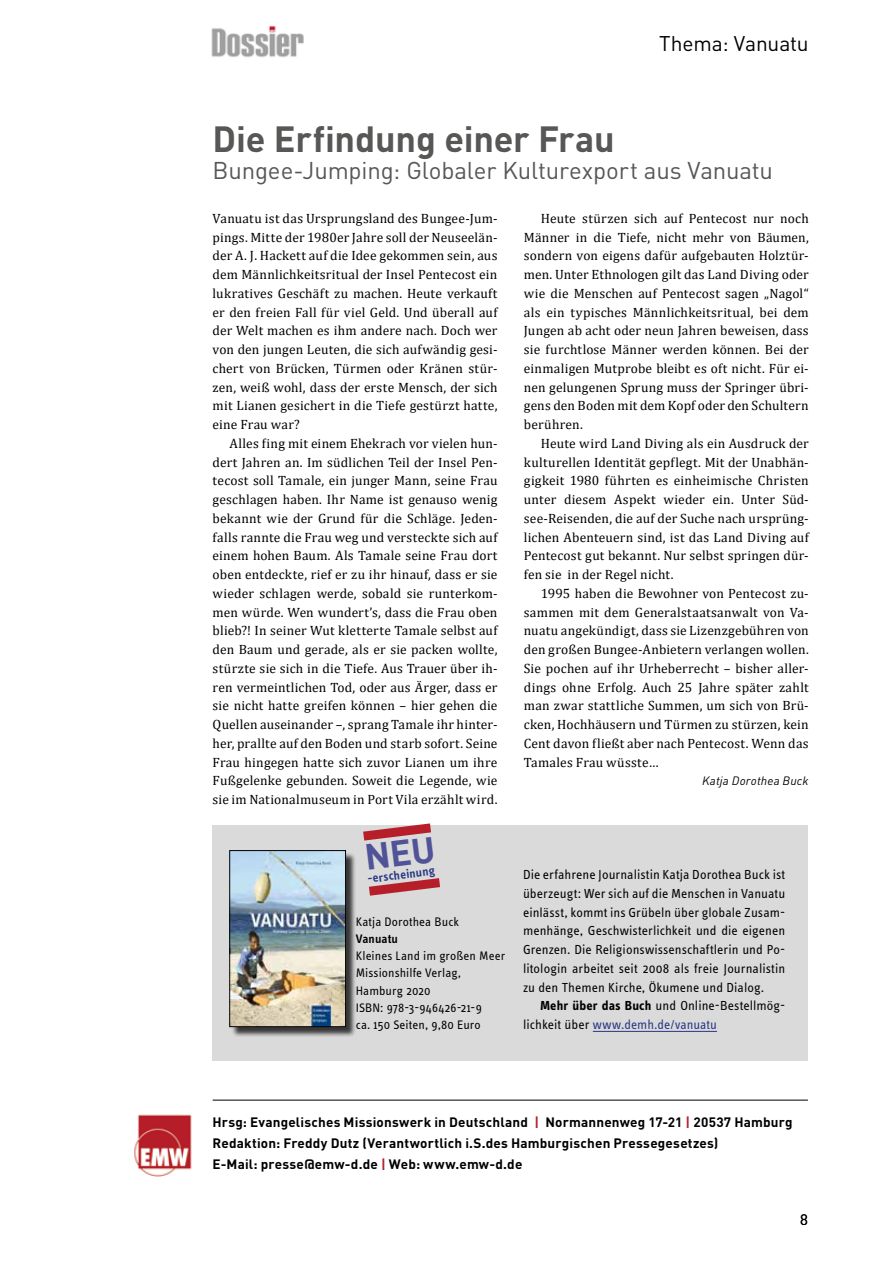
<style>
.page{position:relative;width:893px;height:1263px;background:#fff}
.page>*{position:absolute;margin:0;border:0;box-sizing:border-box;transform-origin:0 0}
.t1{font:700 36px "DINOT";letter-spacing:-.005em;color:#575756}
.t2{font:24px "DINOT";letter-spacing:-.005em;color:#575756}
.t3{font:21px "DINOT";letter-spacing:-.005em;color:#000}
.t4{font:15px "DINOT";color:#000}
.t5{font:13.5px/18.8px "Cambria";letter-spacing:.015em;color:#000;text-align:justify}
.t6{font:13.5px/18.8px "Info OT Text";letter-spacing:.005em;color:#000;text-align:justify}
.t7{font:700 13.5px/21px "DINOT";letter-spacing:.015em;color:#000}
.t8{font:12.75px/17.2px "Info OT Text";letter-spacing:.005em;color:#000}
.t9{font:600 12.75px "Info OT Text";color:#283583}
.t10{font:600 12.75px "Info OT Text";letter-spacing:.01em;color:#000}
.t11{font:italic 12px "DINOT";letter-spacing:.015em;color:#000}
.s1{font-weight:700}
.s2{color:#283583}
.s3{color:#b61f29}
</style>
<div class="page">
<img style="left:211px;top:26px;width:93px;height:32px">
<img style="left:134px;top:1114px;width:58px;height:62px">
<hr style="left:213px;top:1100px;width:595px;height:1px;background:#000">
<div style="left:213px;top:825px;width:595px;height:235px;background:#dadada"></div>
<div style="left:231px;top:852px;width:125px;height:185px;background:#000;opacity:.75"></div>
<img style="left:232px;top:852px;width:112px;height:173px">
<div style="left:230px;top:850px;width:116px;height:177px;border:1px solid #000"></div>
<hr style="left:593px;top:1031px;width:124px;height:1px;background:#283583">
<svg style="left:354px;top:823px;width:86px;height:78px"></svg>
<h3 class="t3" style="left:659px;top:30px;width:151px">Thema: Vanuatu</h3>
<h1 class="t1" style="left:213px;top:116px;width:404px">Die Erfindung einer Frau</h1>
<h2 class="t2" style="left:213px;top:155px;width:562px">Bungee-Jumping: Globaler Kulturexport aus Vanuatu</h2>
<p class="t5" style="left:213px;top:209px;width:286px">Vanuatu ist das Ursprungsland des Bungee-Jum&shy;pings. Mitte der 1980er Jahre soll der Neuseelän&shy;der A. J. Hackett auf die Idee gekommen sein, aus dem Männlichkeitsritual der Insel Pentecost ein lukratives Geschäft zu machen. Heute verkauft er den freien Fall für viel Geld. Und überall auf der Welt machen es ihm andere nach. Doch wer von den jungen Leuten, die sich aufwändig gesi&shy;chert von Brücken, Türmen oder Kränen stür&shy;zen, weiß wohl, dass der erste Mensch, der sich mit Lianen gesichert in die Tiefe gestürzt hatte, eine Frau war?</p>
<p class="t5" style="left:213px;top:434px;width:286px;text-indent:17px">Alles fing mit einem Ehekrach vor vielen hun&shy;dert Jahren an. Im südlichen Teil der Insel Pen&shy;tecost soll Tamale, ein junger Mann, seine Frau geschlagen haben. Ihr Name ist genauso wenig bekannt wie der Grund für die Schläge. Jeden&shy;falls rannte die Frau weg und versteckte sich auf einem hohen Baum. Als Tamale seine Frau dort oben entdeckte, rief er zu ihr hinauf, dass er sie wieder schlagen werde, sobald sie runterkom&shy;men würde. Wen wundert’s, dass die Frau oben blieb?! In seiner Wut kletterte Tamale selbst auf den Baum und gerade, als er sie packen wollte, stürzte sie sich in die Tiefe. Aus Trauer über ih&shy;ren vermeintlichen Tod, oder aus Ärger, dass er sie nicht hatte greifen können – hier gehen die Quellen auseinander –, sprang Tamale ihr hinter&shy;her, prallte auf den Boden und starb sofort. Seine Frau hingegen hatte sich zuvor Lianen um ihre Fußgelenke gebunden. Soweit die Legende, wie sie im Nationalmuseum in Port Vila erzählt wird.</p>
<p class="t5" style="left:524px;top:209px;width:286px;text-indent:17px">Heute stürzen sich auf Pentecost nur noch Männer in die Tiefe, nicht mehr von Bäumen, sondern von eigens dafür aufgebauten Holztür&shy;men. Unter Ethnologen gilt das Land Diving oder wie die Menschen auf Pentecost sagen „Nagol“ als ein typisches Männlichkeitsritual, bei dem Jungen ab acht oder neun Jahren beweisen, dass sie furchtlose Männer werden können. Bei der einmaligen Mutprobe bleibt es oft nicht. Für ei&shy;nen gelungenen Sprung muss der Springer übri&shy;gens den Boden mit dem Kopf oder den Schultern berühren.</p>
<p class="t5" style="left:524px;top:434px;width:286px;text-indent:17px">Heute wird Land Diving als ein Ausdruck der kulturellen Identität gepflegt. Mit der Unabhän&shy;gigkeit 1980 führten es einheimische Christen unter diesem Aspekt wieder ein. Unter Süd&shy;see-Reisenden, die auf der Suche nach ursprüng&shy;lichen Abenteuern sind, ist das Land Diving auf Pentecost gut bekannt. Nur selbst springen dür&shy;fen sie in der Regel nicht.</p>
<p class="t5" style="left:524px;top:584px;width:286px;text-indent:17px">1995 haben die Bewohner von Pentecost zu&shy;sammen mit dem Generalstaatsanwalt von Va&shy;nuatu angekündigt, dass sie Lizenzgebühren von den großen Bungee-Anbietern verlangen wollen.<br>Sie pochen auf ihr Urheberrecht – bisher aller&shy;dings ohne Erfolg. Auch 25 Jahre später zahlt man zwar stattliche Summen, um sich von Brü&shy;cken, Hochhäusern und Türmen zu stürzen, kein Cent davon fließt aber nach Pentecost. Wenn das Tamales Frau wüsste…</p>
<p class="t11" style="left:702px;top:773px;width:108px">Katja Dorothea Buck</p>
<p class="t9" style="left:367px;top:871px;width:69px;rotate:-7deg">-erscheinung</p>
<p class="t6" style="left:523px;top:865px;width:264px">Die erfahrene Journalistin Katja Dorothea Buck ist überzeugt: Wer sich auf die Menschen in Vanuatu einlässt, kommt ins Grübeln über globale Zusam&shy;menhänge, Geschwisterlichkeit und die eigenen Grenzen. Die Religionswissenschaftlerin und Po&shy;litologin arbeitet seit 2008 als freie Journalistin zu den Themen Kirche, Ökumene und Dialog.</p>
<p class="t6" style="left:523px;top:996px;width:264px;text-indent:17px"><span class="s1">Mehr über das Buch</span> und Online-Bestellmög&shy;lichkeit über <span class="s2">www.demh.de/vanuatu</span></p>
<p class="t8" style="left:356px;top:912px;width:105px">Katja Dorothea Buck</p>
<p class="t10" style="left:356px;top:931px;width:44px">Vanuatu</p>
<p class="t8" style="left:356px;top:947px;width:151px">Kleines Land im großen Meer<br>Missionshilfe Verlag,<br>Hamburg 2020<br>ISBN: 978-3-946426-21-9<br>ca. 150 Seiten, 9,80 Euro</p>
<p class="t7" style="left:213px;top:1111px;width:582px">Hrsg: Evangelisches Missionswerk in Deutschland <span class="s3">|</span> Normannenweg 17-21 <span class="s3">|</span> 20537 Hamburg<br>Redaktion: Freddy Dutz (Verantwortlich i.S.des Hamburgischen Pressegesetzes)<br>E-Mail: presse@emw-d.de <span class="s3">|</span> Web: www.emw-d.de</p>
<p class="t4" style="left:800px;top:1210px;width:9px">8</p>
</div>
